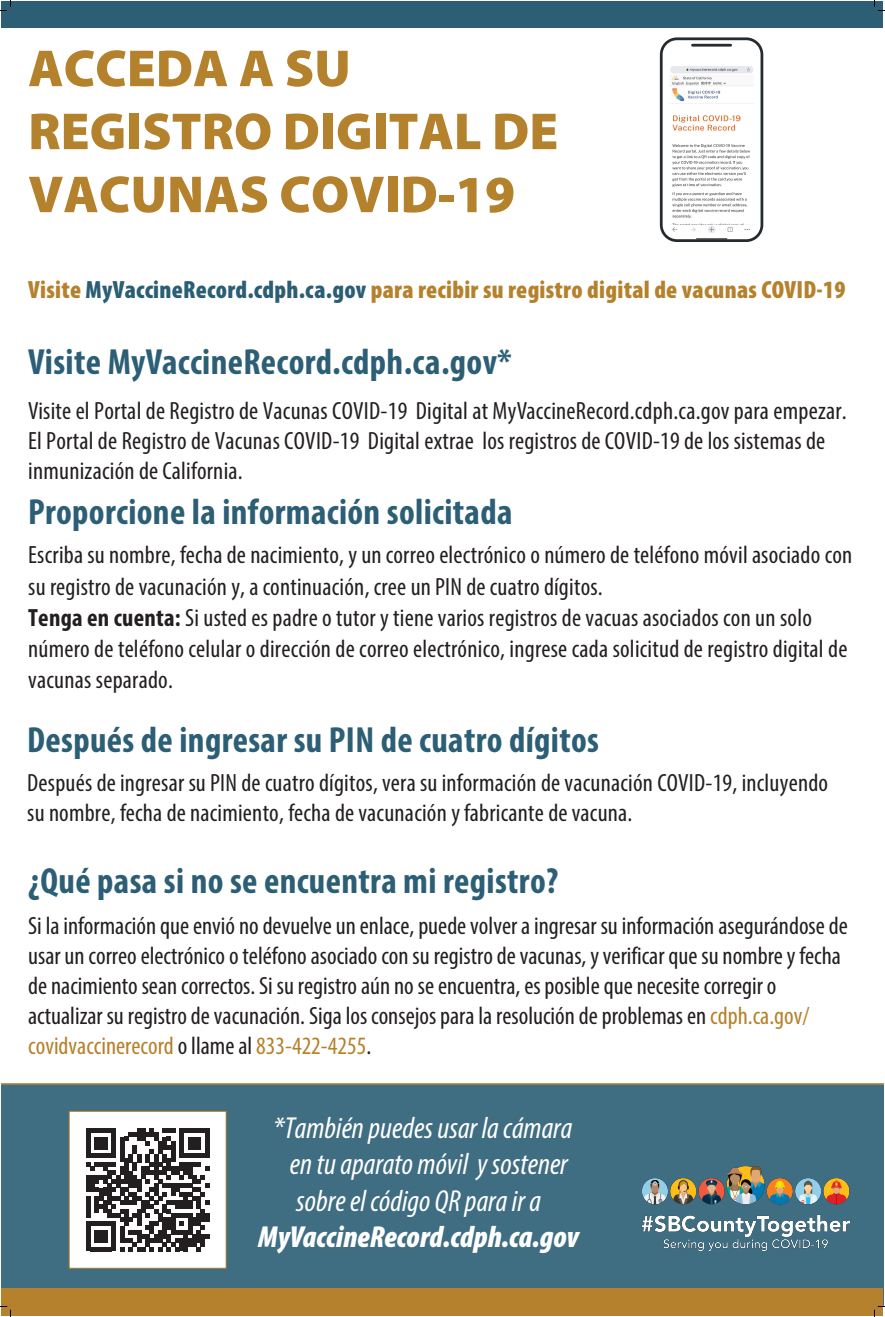
<style>
.page{position:relative;width:885px;height:1317px;background:#fff}
.page>*{position:absolute;margin:0;border:0;box-sizing:border-box;transform-origin:0 0}
.t1{font:900 52.5px/63px "Myriad Pro";color:#b4812c}
.t2{font:700 condensed 36.5px "Myriad Pro";letter-spacing:.01em;color:#2c5f76}
.t3{font:italic condensed 30.5px "Myriad Pro";color:#fff}
.t4{font:italic 900 condensed 30.5px/36.6px "Myriad Pro";color:#fff;text-align:center}
.t5{font:condensed 25px/30px "Myriad Pro";letter-spacing:.01em;color:#231f20}
.t6{font:900 condensed 25px "Myriad Pro";letter-spacing:.01em;color:#b5812c}
.s1{color:#2b5e75}
.s2{font-weight:700}
.s3{color:#b5812c}
.s4{font-weight:400}
</style>
<div class="page">
<div style="left:2px;top:1083px;width:882px;height:205px;background:#3f6d82"></div>
<div style="left:69px;top:1111px;width:157px;height:157px;background:#fff"></div>
<svg style="left:86px;top:1128px;width:123px;height:123px"></svg>
<div style="left:69px;top:1111px;width:157px;height:158px;border:1px solid #b5812c"></div>
<div style="left:2px;top:2px;width:882px;height:26px;background:#2c5f76"></div>
<div style="left:2px;top:1288px;width:882px;height:28px;background:#b5812c"></div>
<svg style="left:660px;top:37px;width:103px;height:205px"></svg>
<hr style="left:691px;top:44px;width:41px;height:3px;background:#262b30">
<img style="left:630px;top:1163px;width:226px;height:90px">
<svg style="left:0;top:0;width:11px;height:11px"></svg>
<svg style="left:0;top:1306px;width:11px;height:11px"></svg>
<svg style="left:874px;top:0;width:11px;height:11px"></svg>
<svg style="left:874px;top:1306px;width:11px;height:11px"></svg>
<p class="t1" style="left:28px;top:35px;width:532px">ACCEDA A SU<br>REGISTRO DIGITAL DE<br>VACUNAS COVID-19</p>
<p class="t6" style="left:28px;top:276px;width:819px">Visite <span class="s1">MyVaccineRecord.cdph.ca.gov</span> para recibir su registro digital de vacunas COVID-19</p>
<p class="t2" style="left:28px;top:339px;width:485px">Visite MyVaccineRecord.cdph.ca.gov*</p>
<p class="t5" style="left:28px;top:395px;width:820px">Visite el Portal de Registro de Vacunas COVID-19 Digital at MyVaccineRecord.cdph.ca.gov para empezar.<br>El Portal de Registro de Vacunas COVID-19 Digital extrae los registros de COVID-19 de los sistemas de inmunización de California.</p>
<p class="t2" style="left:28px;top:489px;width:486px">Proporcione la información solicitada</p>
<p class="t5" style="left:28px;top:539px;width:826px;line-height:31.2px">Escriba su nombre, fecha de nacimiento, y un correo electrónico o número de teléfono móvil asociado con su registro de vacunación y, a continuación, cree un PIN de cuatro dígitos.<br><span class="s2">Tenga en cuenta:</span> Si usted es padre o tutor y tiene varios registros de vacuas asociados con un solo número de teléfono celular o dirección de correo electrónico, ingrese cada solicitud de registro digital de vacunas separado.</p>
<p class="t2" style="left:27px;top:717px;width:573px">Después de ingresar su PIN de cuatro dígitos</p>
<p class="t5" style="left:27px;top:767px;width:802px">Después de ingresar su PIN de cuatro dígitos, vera su información de vacunación COVID-19, incluyendo su nombre, fecha de nacimiento, fecha de vacunación y fabricante de vacuna.</p>
<p class="t2" style="left:28px;top:858px;width:532px">¿Qué pasa si no se encuentra mi registro?</p>
<p class="t5" style="left:28px;top:910px;width:821px">Si la información que envió no devuelve un enlace, puede volver a ingresar su información asegurándose de usar un correo electrónico o teléfono asociado con su registro de vacunas, y verificar que su nombre y fecha de nacimiento sean correctos. Si su registro aún no se encuentra, es posible que necesite corregir o actualizar su registro de vacunación. Siga los consejos para la resolución de problemas en <span class="s3">cdph.ca.gov/ covidvaccinerecord</span> o llame al <span class="s3">833-422-4255</span>.</p>
<p class="t3" style="left:273px;top:1109px;width:301px">*También puedes usar la cámara</p>
<p class="t3" style="left:290px;top:1146px;width:280px">en tu aparato móvil y sostener</p>
<p class="t4" style="left:258px;top:1183px;width:322px"><span class="s4">sobre el código QR para ir a<br></span>MyVaccineRecord.cdph.ca.gov</p>
</div>
